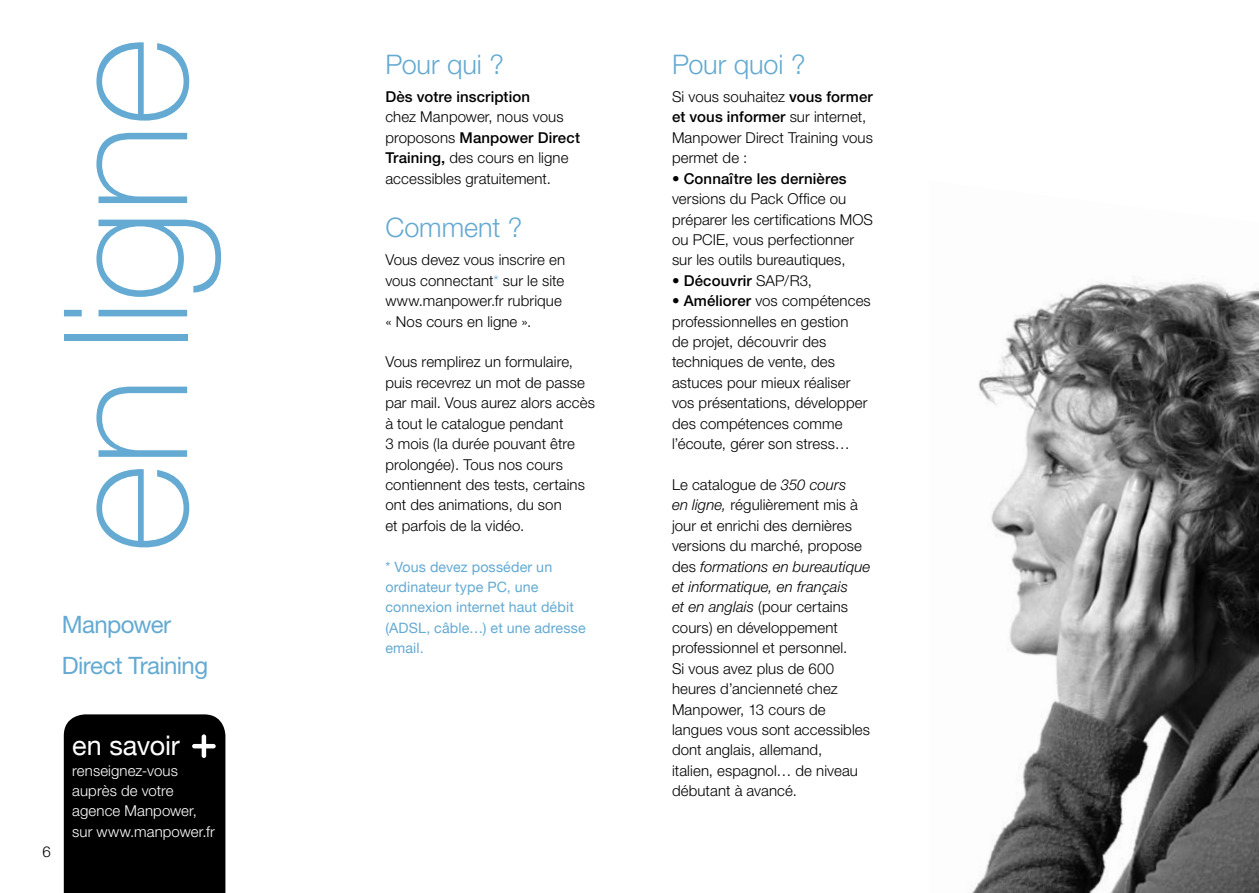
<style>
.page{position:relative;width:1259px;height:893px;background:#fff}
.page>*{position:absolute;margin:0;border:0;box-sizing:border-box;transform-origin:0 0}
.t1{font:100 172.5px "Helvetica Neue";letter-spacing:-.02em;color:#64aad2}
.t2{font:300 27px "Helvetica Neue";letter-spacing:-.005em;color:#64aad2}
.t3{font:27px "Helvetica Neue";letter-spacing:-.005em;color:#fff}
.t4{font:24px/40.8px "Helvetica Neue";letter-spacing:-.025em;color:#64aad2}
.t5{font:300 15px/20.4px "Helvetica Neue";letter-spacing:.005em;color:#000}
.t6{font:300 15px/20.4px "Helvetica Neue";letter-spacing:.005em;color:#fff}
.t7{font:500 15px "Helvetica Neue";letter-spacing:.01em;color:#000}
.t8{font:14.25px/20.4px "Helvetica Neue";letter-spacing:.01em;color:#64aad2}
.s1{font-weight:500}
.s2{color:#64aad2}
.s3{font-weight:300}
.s4{font-style:italic}
</style>
<div class="page">
<div style="left:64px;top:714px;width:161px;height:179px;background:#000"></div>
<hr style="left:192px;top:744px;width:24px;height:4px;background:#fff;border-radius:2px">
<hr style="left:202px;top:734px;width:4px;height:24px;background:#fff;border-radius:2px">
<img style="left:971px;top:282px;width:288px;height:611px">
<h1 class="t1" style="left:27px;top:553px;width:518px;rotate:-90deg">en ligne</h1>
<h3 class="t4" style="left:62px;top:603px;width:148px">Manpower<br>Direct Training</h3>
<p class="t5" style="left:43px;top:841px;width:10px">6</p>
<h2 class="t3" style="left:72px;top:729px;width:109px">en savoir</h2>
<p class="t6" style="left:72px;top:760px;width:144px">renseignez-vous auprès de votre agence Manpower, sur www.manpower.fr</p>
<h2 class="t2" style="left:385px;top:48px;width:120px">Pour qui ?</h2>
<p class="t7" style="left:385px;top:88px;width:146px">Dès votre inscription</p>
<p class="t5" style="left:385px;top:107px;width:196px">chez Manpower, nous vous proposons <span class="s1">Manpower Direct<br>Training,</span> des cours en ligne accessibles gratuitement.</p>
<h2 class="t2" style="left:385px;top:211px;width:139px">Comment ?</h2>
<p class="t5" style="left:385px;top:250px;width:181px">Vous devez vous inscrire en vous connectant<span class="s2">*</span> sur le site www.manpower.fr rubrique « Nos cours en ligne ».</p>
<p class="t5" style="left:385px;top:352px;width:211px">Vous remplirez un formulaire, puis recevrez un mot de passe par mail. Vous aurez alors accès à tout le catalogue pendant<br>3 mois (la durée pouvant être prolongée). Tous nos cours contiennent des tests, certains ont des animations, du son<br>et parfois de la vidéo.</p>
<p class="t8" style="left:385px;top:556px;width:202px">* Vous devez posséder un ordinateur type PC, une connexion internet haut débit (ADSL, câble…) et une adresse email.</p>
<h2 class="t2" style="left:672px;top:48px;width:135px">Pour quoi ?</h2>
<p class="t5" style="left:672px;top:86px;width:202px">Si vous souhaitez <span class="s1">vous former et vous informer</span> sur internet,<br>Manpower Direct Training vous permet de :</p>
<p class="t7" style="left:672px;top:169px;width:176px">• Connaître les dernières</p>
<p class="t5" style="left:672px;top:188px;width:202px">versions du Pack Office ou préparer les certifications MOS ou PCIE, vous perfectionner sur les outils bureautiques,</p>
<p class="t7" style="left:672px;top:272px;width:142px">• Découvrir <span class="s3">SAP/R3,</span></p>
<p class="t5" style="left:672px;top:290px;width:200px"><span class="s1">• Améliorer</span> vos compétences professionnelles en gestion<br>de projet, découvrir des techniques de vente, des astuces pour mieux réaliser vos présentations, développer des compétences comme l’écoute, gérer son stress…</p>
<p class="t5" style="left:672px;top:474px;width:200px">Le catalogue de <span class="s4">350 cours<br>en ligne,</span> régulièrement mis à jour et enrichi des dernières versions du marché, propose des <span class="s4">formations en bureautique et informatique, en français<br>et en anglais</span> (pour certains cours) en développement professionnel et personnel.<br>Si vous avez plus de 600 heures d’ancienneté chez<br>Manpower, 13 cours de langues vous sont accessibles dont anglais, allemand,<br>italien, espagnol… de niveau débutant à avancé.</p>
</div>
